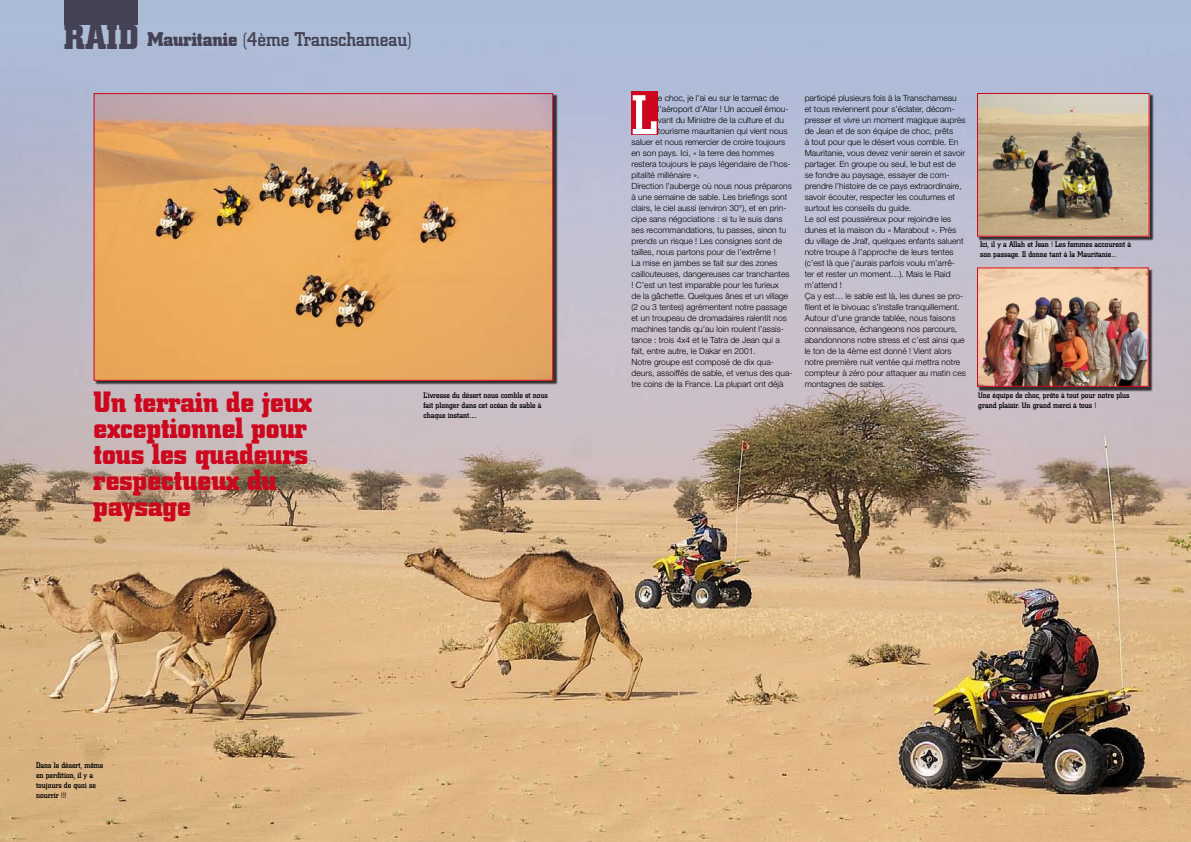
<style>
.page{position:relative;width:1191px;height:842px;background:#acbbd6}
.page>*{position:absolute;margin:0;border:0;box-sizing:border-box;transform-origin:0 0}
.t1{font:500 55.2px "City";color:#fff}
.t2{font:700 29px/26px "City";color:#cc071e}
.t3{font:500 19.6px "City";color:#444254}
.t4{font:300 8.5px/11px "Helvetica Neue";color:#000}
.t5{font:500 8px/10px "City";color:#000}
.s1{font-weight:700;font-size:34px}
.s2{font-weight:700}
</style>
<div class="page">
<img style="left:0;top:91px;width:1191px;height:751px">
<div style="left:64px;top:0;width:74px;height:25px;background:#444254"></div>
<div style="left:631px;top:92px;width:27px;height:43px;background:#cc071e"></div>
<div style="left:977px;top:94px;width:177px;height:148px;background:#000;opacity:.75"></div>
<img style="left:979px;top:95px;width:168px;height:140px">
<div style="left:977px;top:93px;width:172px;height:144px;border:1px solid #cc071e"></div>
<div style="left:977px;top:268px;width:176px;height:124px;background:#000;opacity:.75"></div>
<img style="left:979px;top:269px;width:167px;height:116px">
<div style="left:977px;top:267px;width:171px;height:120px;border:1px solid #cc071e"></div>
<div style="left:94px;top:94px;width:464px;height:292px;background:#000;opacity:.75"></div>
<img style="left:96px;top:95px;width:455px;height:284px">
<div style="left:94px;top:93px;width:459px;height:288px;border:1px solid #cc071e"></div>
<h3 class="t3" style="left:64px;top:28px;width:349px"><span class="s1">RAID</span> <span class="s2">Mauritanie</span> (4ème Transchameau)</h3>
<h2 class="t2" style="left:94px;top:389px;width:220px">Un terrain de jeux exceptionnel pour tous les quadeurs respectueux du paysage</h2>
<p class="t5" style="left:423px;top:390px;width:126px">L’ivresse du désert nous comble et nous fait plonger dans cet océan de sable à chaque instant…</p>
<h1 class="t1" style="left:631px;top:85px;width:28px">L</h1>
<p class="t4" style="left:658px;top:92px;width:122px">e choc, je l’ai eu sur le tarmac de</p>
<p class="t4" style="left:658px;top:103px;width:132px">l’aéroport d’Atar ! Un accueil émou-</p>
<p class="t4" style="left:658px;top:114px;width:127px">vant du Ministre de la culture et du</p>
<p class="t4" style="left:658px;top:125px;width:131px">tourisme mauritanien qui vient nous</p>
<p class="t4" style="left:631px;top:136px;width:155px">saluer et nous remercier de croire toujours</p>
<p class="t4" style="left:631px;top:147px;width:144px">en son pays. Ici, « la terre des hommes</p>
<p class="t4" style="left:631px;top:158px;width:161px">restera toujours le pays légendaire de l’hos-</p>
<p class="t4" style="left:631px;top:169px;width:69px">pitalité millénaire ».</p>
<p class="t4" style="left:631px;top:180px;width:162px">Direction l’auberge où nous nous préparons</p>
<p class="t4" style="left:631px;top:191px;width:157px">à une semaine de sable. Les briefings sont</p>
<p class="t4" style="left:631px;top:202px;width:157px">clairs, le ciel aussi (environ 30°), et en prin-</p>
<p class="t4" style="left:631px;top:213px;width:152px">cipe sans négociations : si tu le suis dans</p>
<p class="t4" style="left:631px;top:224px;width:156px">ses recommandations, tu passes, sinon tu</p>
<p class="t4" style="left:631px;top:235px;width:152px">prends un risque ! Les consignes sont de</p>
<p class="t4" style="left:631px;top:246px;width:146px">tailles, nous partons pour de l’extrême !</p>
<p class="t4" style="left:631px;top:257px;width:148px">La mise en jambes se fait sur des zones</p>
<p class="t4" style="left:631px;top:268px;width:160px">caillouteuses, dangereuses car tranchantes</p>
<p class="t4" style="left:631px;top:279px;width:149px">! C’est un test imparable pour les furieux</p>
<p class="t4" style="left:631px;top:290px;width:158px">de la gâchette. Quelques ânes et un village</p>
<p class="t4" style="left:631px;top:301px;width:157px">(2 ou 3 tentes) agrémentent notre passage</p>
<p class="t4" style="left:631px;top:312px;width:157px">et un troupeau de dromadaires ralentit nos</p>
<p class="t4" style="left:631px;top:323px;width:154px">machines tandis qu’au loin roulent l’assis-</p>
<p class="t4" style="left:631px;top:334px;width:150px">tance : trois 4x4 et le Tatra de Jean qui a</p>
<p class="t4" style="left:631px;top:345px;width:126px">fait, entre autre, le Dakar en 2001.</p>
<p class="t4" style="left:631px;top:356px;width:144px">Notre groupe est composé de dix qua-</p>
<p class="t4" style="left:631px;top:367px;width:163px">deurs, assoiffés de sable, et venus des qua-</p>
<p class="t4" style="left:631px;top:378px;width:153px">tre coins de la France. La plupart ont déjà</p>
<p class="t4" style="left:804px;top:92px;width:163px">participé plusieurs fois à la Transchameau et tous reviennent pour s’éclater, décom&shy;presser et vivre un moment magique auprès de Jean et de son équipe de choc, prêts<br>à tout pour que le désert vous comble. En Mauritanie, vous devez venir serein et savoir partager. En groupe ou seul, le but est de se fondre au paysage, essayer de com&shy;prendre l’histoire de ce pays extraordinaire, savoir écouter, respecter les coutumes et surtout les conseils du guide.<br>Le sol est poussiéreux pour rejoindre les dunes et la maison du « Marabout ». Près du village de Jraif, quelques enfants saluent notre troupe à l’approche de leurs tentes (c’est là que j’aurais parfois voulu m’arrê&shy;ter et rester un moment…). Mais le Raid m’attend !<br>Ça y est… le sable est là, les dunes se pro&shy;filent et le bivouac s’installe tranquillement.<br>Autour d’une grande tablée, nous faisons connaissance, échangeons nos parcours, abandonnons notre stress et c’est ainsi que le ton de la 4ème est donné ! Vient alors notre première nuit ventée qui mettra notre compteur à zéro pour attaquer au matin ces montagnes de sables.</p>
<p class="t5" style="left:980px;top:239px;width:152px">Ici, il y a Allah et Jean ! Les femmes accourent à son passage. Il donne tant à la Mauritanie...</p>
<p class="t5" style="left:978px;top:390px;width:153px">Une équipe de choc, prête à tout pour notre plus grand plaisir. Un grand merci à tous !</p>
<p class="t5" style="left:36px;top:760px;width:69px">Dans le désert, même en perdition, il y a toujours de quoi se nourrir !!!</p>
</div>
